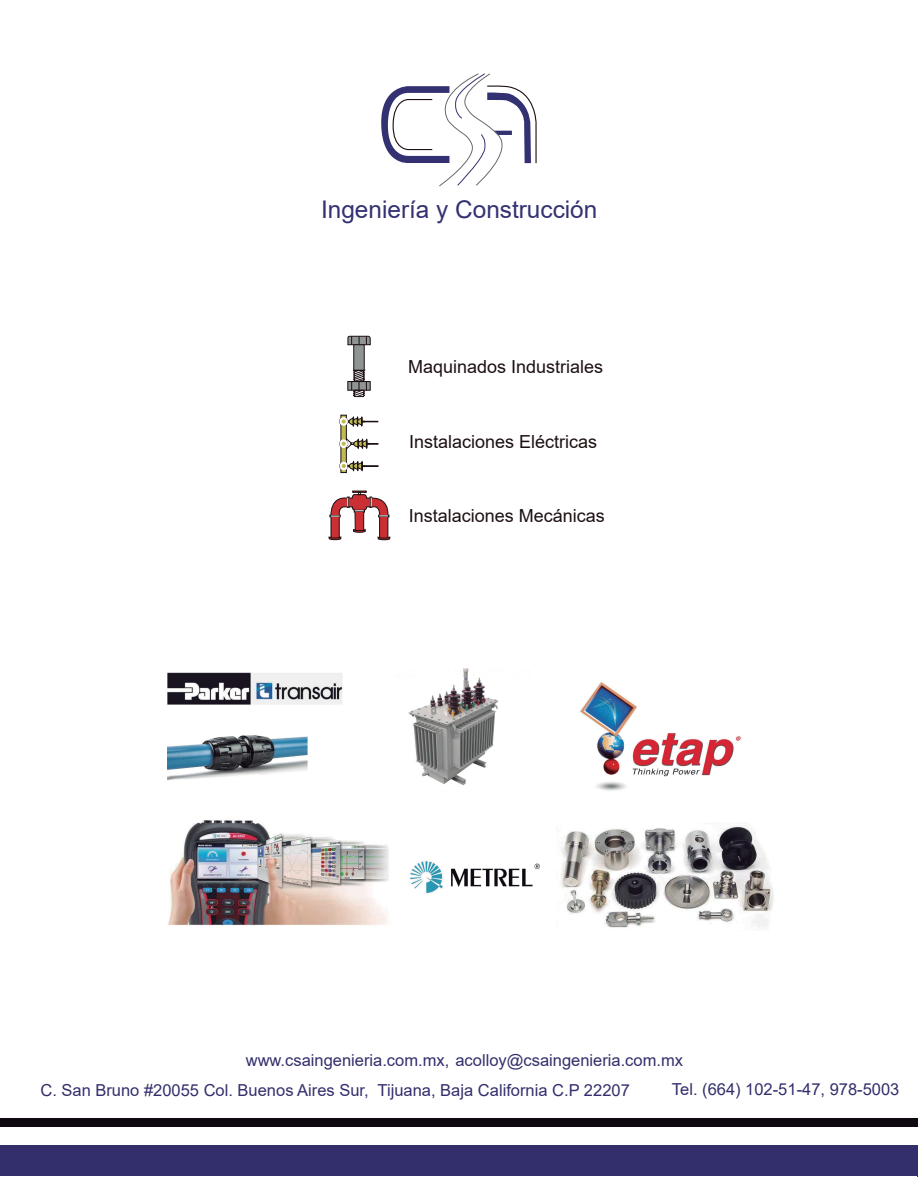
<style>
.page{position:relative;width:918px;height:1188px;background:#fff}
.page>*{position:absolute;margin:0;border:0;box-sizing:border-box;transform-origin:0 0}
.t1{font:24.3px "Arial";color:#343172}
.t2{font:18px "Arial";color:#1d1012}
.t3{font:16.5px/30px "Arial";color:#322f6c}
</style>
<div class="page">
<div style="left:0;top:1145px;width:918px;height:32px;background:#322f6c"></div>
<div style="left:0;top:1118px;width:918px;height:9px;background:#100912"></div>
<svg style="left:381px;top:73px;width:156px;height:113px"></svg>
<svg style="left:329px;top:491px;width:61px;height:49px"></svg>
<div style="left:339px;top:418px;width:9px;height:7px;border:1px solid #1d1012;border-radius:50%"></div>
<div style="left:339px;top:440px;width:9px;height:8px;border:1px solid #1d1012;border-radius:50%"></div>
<svg style="left:341px;top:415px;width:6px;height:58px"></svg>
<div style="left:340px;top:418px;width:8px;height:7px;border:1px solid #fff;border-radius:50%"></div>
<div style="left:340px;top:440px;width:8px;height:8px;border:1px solid #fff;border-radius:50%"></div>
<div style="left:340px;top:462px;width:8px;height:8px;border:1px solid #fff;border-radius:50%"></div>
<svg style="left:342px;top:417px;width:36px;height:11px"></svg>
<svg style="left:342px;top:461px;width:36px;height:11px"></svg>
<svg style="left:342px;top:437px;width:36px;height:13px"></svg>
<svg style="left:348px;top:336px;width:22px;height:9px"></svg>
<div style="left:354px;top:345px;width:10px;height:25px;background:#8f9495"></div>
<div style="left:348px;top:381px;width:22px;height:9px;background:#8f9495;border:1px solid #1d1012"></div>
<svg style="left:351px;top:370px;width:16px;height:27px"></svg>
<img style="left:168px;top:672px;width:174px;height:33px">
<img style="left:168px;top:735px;width:140px;height:45px">
<img style="left:168px;top:820px;width:221px;height:106px">
<img style="left:408px;top:668px;width:91px;height:118px">
<img style="left:580px;top:682px;width:162px;height:109px">
<img style="left:410px;top:860px;width:130px;height:34px">
<img style="left:561px;top:825px;width:213px;height:103px">
<h1 class="t1" style="left:321px;top:193px;width:278px">Ingeniería y Construcción</h1>
<p class="t2" style="left:408px;top:354px;width:197px">Maquinados Industriales</p>
<p class="t2" style="left:409px;top:430px;width:190px">Instalaciones Eléctricas</p>
<p class="t2" style="left:409px;top:503px;width:198px">Instalaciones Mecánicas</p>
<p class="t3" style="left:40px;top:1045px;width:644px;text-indent:205px">www.csaingenieria.com.mx, acolloy@csaingenieria.com.mx<br>C. San Bruno #20055 Col. Buenos Aires Sur, Tijuana, Baja California C.P 22207</p>
<p class="t3" style="left:672px;top:1074px;width:229px">Tel. (664) 102-51-47, 978-5003</p>
</div>
